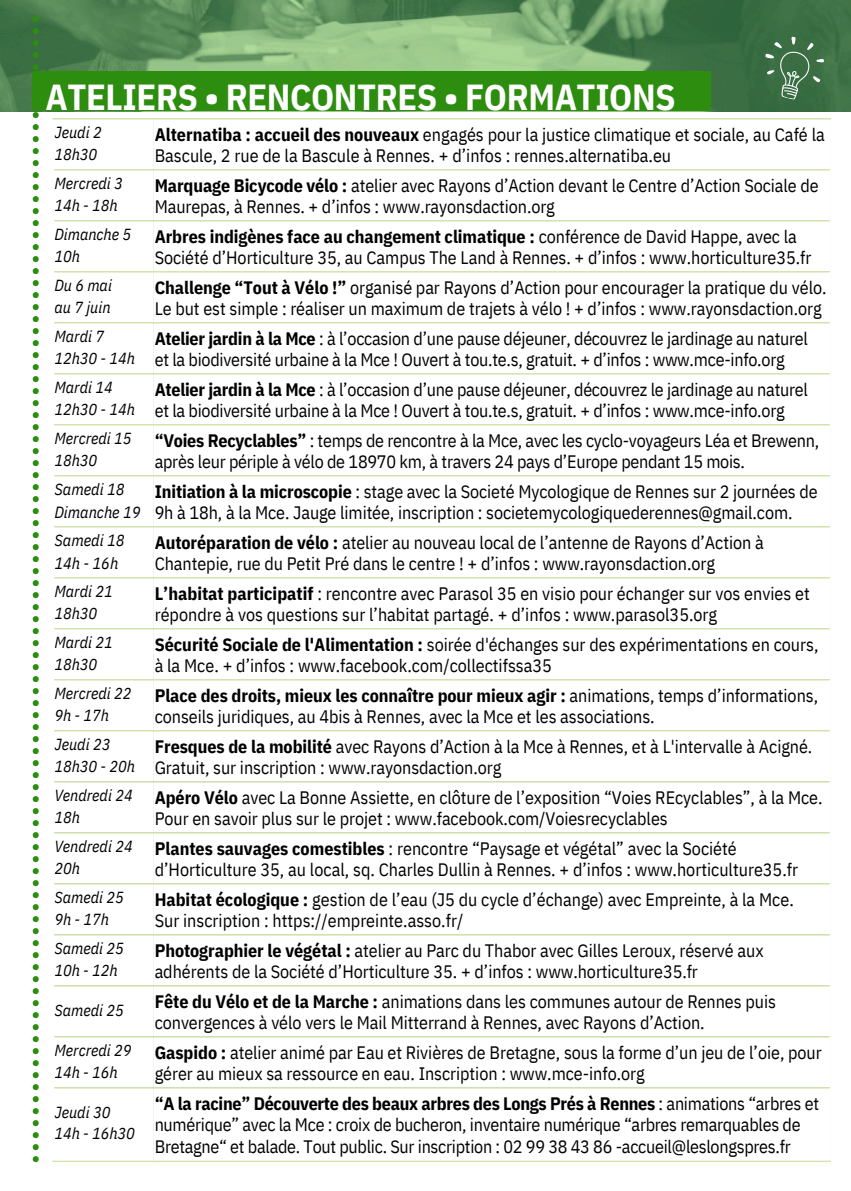
<style>
.page{position:relative;width:851px;height:1191px;background:#fff}
.page>*{position:absolute;margin:0;border:0;box-sizing:border-box;transform-origin:0 0}
.t1{font:700 36.2px "IBM Plex Sans Cond";letter-spacing:-.01em;color:#fff}
.t2{font:18px/21.4px "IBM Plex Sans Cond";letter-spacing:-.005em;color:#000}
.t3{font:italic 16.2px "IBM Plex Sans Cond";color:#000}
.t4{font:italic 16px "IBM Plex Sans Cond";color:#000}
.s1{font-weight:700}
</style>
<div class="page">
<img style="left:0;top:0;width:850px;height:111px">
<svg style="left:33px;top:16px;width:6px;height:1146px"></svg>
<hr style="left:53px;top:118px;width:777px;height:2px;background:#d3e4af">
<hr style="left:54px;top:169px;width:775px;height:2px;background:#d3e4af">
<hr style="left:54px;top:220px;width:775px;height:2px;background:#d3e4af">
<hr style="left:54px;top:271px;width:775px;height:2px;background:#d3e4af">
<hr style="left:54px;top:322px;width:775px;height:2px;background:#d3e4af">
<hr style="left:54px;top:373px;width:775px;height:2px;background:#d3e4af">
<hr style="left:54px;top:424px;width:775px;height:2px;background:#d3e4af">
<hr style="left:54px;top:475px;width:775px;height:2px;background:#d3e4af">
<hr style="left:54px;top:526px;width:775px;height:2px;background:#d3e4af">
<hr style="left:54px;top:577px;width:775px;height:2px;background:#d3e4af">
<hr style="left:54px;top:628px;width:775px;height:2px;background:#d3e4af">
<hr style="left:54px;top:679px;width:775px;height:2px;background:#d3e4af">
<hr style="left:54px;top:730px;width:775px;height:2px;background:#d3e4af">
<hr style="left:54px;top:781px;width:775px;height:2px;background:#d3e4af">
<hr style="left:54px;top:832px;width:775px;height:2px;background:#d3e4af">
<hr style="left:54px;top:883px;width:775px;height:2px;background:#d3e4af">
<hr style="left:54px;top:934px;width:775px;height:2px;background:#d3e4af">
<hr style="left:54px;top:985px;width:775px;height:2px;background:#d3e4af">
<hr style="left:54px;top:1036px;width:775px;height:2px;background:#d3e4af">
<hr style="left:54px;top:1087px;width:775px;height:2px;background:#d3e4af">
<hr style="left:53px;top:1161px;width:777px;height:1px;background:#d3e4af">
<div style="left:32px;top:71px;width:679px;height:40px;background:#2c8d0f"></div>
<svg style="left:764px;top:36px;width:60px;height:65px"></svg>
<p class="t1" style="left:45px;top:72px;width:631px">ATELIERS • RENCONTRES • FORMATIONS</p>
<p class="t4" style="left:54px;top:122px;width:49px">Jeudi 2</p>
<h1 class="t4" style="left:54px;top:143px;width:44px">18h30</h1>
<p class="t2" style="left:155px;top:123px;width:671px"><span class="s1">Alternatiba : accueil des nouveaux</span> engagés pour la justice climatique et sociale, au Café la<br>Bascule, 2 rue de la Bascule à Rennes. + d’infos : rennes.alternatiba.eu</p>
<p class="t4" style="left:54px;top:173px;width:70px">Mercredi 3</p>
<p class="t4" style="left:54px;top:194px;width:65px">14h - 18h</p>
<p class="t2" style="left:155px;top:174px;width:665px"><span class="s1">Marquage Bicycode vélo :</span> atelier avec Rayons d’Action devant le Centre d’Action Sociale de<br>Maurepas, à Rennes. + d’infos : www.rayonsdaction.org</p>
<p class="t4" style="left:54px;top:224px;width:78px">Dimanche 5</p>
<p class="t4" style="left:54px;top:245px;width:27px">10h</p>
<p class="t2" style="left:155px;top:225px;width:658px"><span class="s1">Arbres indigènes face au changement climatique :</span> conférence de David Happe, avec la<br>Société d’Horticulture 35, au Campus The Land à Rennes. + d’infos : www.horticulture35.fr</p>
<p class="t4" style="left:54px;top:275px;width:59px">Du 6 mai</p>
<p class="t4" style="left:54px;top:296px;width:58px">au 7 juin</p>
<p class="t2" style="left:155px;top:276px;width:673px"><span class="s1">Challenge “Tout à Vélo !”</span> organisé par Rayons d’Action pour encourager la pratique du vélo.<br>Le but est simple : réaliser un maximum de trajets à vélo ! + d’infos : www.rayonsdaction.org</p>
<p class="t4" style="left:54px;top:326px;width:51px">Mardi 7</p>
<p class="t4" style="left:54px;top:347px;width:82px">12h30 - 14h</p>
<p class="t2" style="left:155px;top:327px;width:654px"><span class="s1">Atelier jardin à la Mce</span> : à l’occasion d’une pause déjeuner, découvrez le jardinage au naturel</p>
<p class="t2" style="left:155px;top:349px;width:631px">et la biodiversité urbaine à la Mce ! Ouvert à tou.te.s, gratuit. + d’infos : www.mce-info.org</p>
<p class="t4" style="left:54px;top:377px;width:60px">Mardi 14</p>
<p class="t4" style="left:54px;top:398px;width:82px">12h30 - 14h</p>
<p class="t2" style="left:155px;top:378px;width:654px"><span class="s1">Atelier jardin à la Mce</span> : à l’occasion d’une pause déjeuner, découvrez le jardinage au naturel</p>
<p class="t2" style="left:155px;top:400px;width:631px">et la biodiversité urbaine à la Mce ! Ouvert à tou.te.s, gratuit. + d’infos : www.mce-info.org</p>
<p class="t4" style="left:54px;top:428px;width:79px">Mercredi 15</p>
<p class="t4" style="left:54px;top:449px;width:44px">18h30</p>
<p class="t2" style="left:155px;top:429px;width:666px"><span class="s1">“Voies Recyclables”</span> : temps de rencontre à la Mce, avec les cyclo-voyageurs Léa et Brewenn, après leur périple à vélo de 18970 km, à travers 24 pays d’Europe pendant 15 mois.</p>
<p class="t3" style="left:54px;top:479px;width:72px">Samedi 18</p>
<p class="t3" style="left:54px;top:501px;width:88px">Dimanche 19</p>
<p class="t2" style="left:155px;top:480px;width:664px"><span class="s1">Initiation à la microscopie</span> : stage avec la Societé Mycologique de Rennes sur 2 journées de<br>9h à 18h, à la Mce. Jauge limitée, inscription : societemycologiquederennes@gmail.com.</p>
<p class="t3" style="left:54px;top:530px;width:72px">Samedi 18</p>
<p class="t3" style="left:54px;top:552px;width:65px">14h - 16h</p>
<p class="t2" style="left:155px;top:531px;width:610px"><span class="s1">Autoréparation de vélo :</span> atelier au nouveau local de l’antenne de Rayons d’Action à<br>Chantepie, rue du Petit Pré dans le centre ! + d’infos : www.rayonsdaction.org</p>
<p class="t4" style="left:54px;top:581px;width:60px">Mardi 21</p>
<p class="t4" style="left:54px;top:602px;width:44px">18h30</p>
<p class="t2" style="left:155px;top:582px;width:656px"><span class="s1">L’habitat participatif</span> : rencontre avec Parasol 35 en visio pour échanger sur vos envies et répondre à vos questions sur l’habitat partagé. + d’infos : www.parasol35.org</p>
<p class="t4" style="left:54px;top:632px;width:60px">Mardi 21</p>
<p class="t4" style="left:54px;top:653px;width:44px">18h30</p>
<p class="t2" style="left:155px;top:633px;width:665px"><span class="s1">Sécurité Sociale de l'Alimentation :</span> soirée d'échanges sur des expérimentations en cours, à la Mce. + d’infos : www.facebook.com/collectifssa35</p>
<p class="t4" style="left:54px;top:683px;width:79px">Mercredi 22</p>
<p class="t4" style="left:54px;top:704px;width:56px">9h - 17h</p>
<p class="t2" style="left:155px;top:684px;width:665px"><span class="s1">Place des droits, mieux les connaître pour mieux agir :</span> animations, temps d’informations, conseils juridiques, au 4bis à Rennes, avec la Mce et les associations.</p>
<p class="t4" style="left:54px;top:734px;width:57px">Jeudi 23</p>
<p class="t4" style="left:54px;top:755px;width:82px">18h30 - 20h</p>
<p class="t2" style="left:155px;top:735px;width:659px"><span class="s1">Fresques de la mobilité</span> avec Rayons d’Action à la Mce à Rennes, et à L'intervalle à Acigné.<br>Gratuit, sur inscription : www.rayonsdaction.org</p>
<p class="t4" style="left:54px;top:785px;width:80px">Vendredi 24</p>
<p class="t4" style="left:54px;top:806px;width:27px">18h</p>
<p class="t2" style="left:155px;top:787px;width:669px"><span class="s1">Apéro Vélo</span> avec La Bonne Assiette, en clôture de l’exposition “Voies REcyclables”, à la Mce.<br>Pour en savoir plus sur le projet : www.facebook.com/Voiesrecyclables</p>
<p class="t4" style="left:54px;top:836px;width:80px">Vendredi 24</p>
<p class="t4" style="left:54px;top:857px;width:27px">20h</p>
<p class="t2" style="left:155px;top:838px;width:645px"><span class="s1">Plantes sauvages comestibles</span> : rencontre “Paysage et végétal” avec la Société d’Horticulture 35, au local, sq. Charles Dullin à Rennes. + d’infos : www.horticulture35.fr</p>
<p class="t4" style="left:54px;top:887px;width:71px">Samedi 25</p>
<p class="t4" style="left:54px;top:908px;width:56px">9h - 17h</p>
<p class="t2" style="left:155px;top:889px;width:640px"><span class="s1">Habitat écologique :</span> gestion de l’eau (J5 du cycle d’échange) avec Empreinte, à la Mce.</p>
<p class="t2" style="left:155px;top:910px;width:310px">Sur inscription : https://empreinte.asso.fr/</p>
<p class="t4" style="left:54px;top:938px;width:71px">Samedi 25</p>
<p class="t4" style="left:54px;top:959px;width:65px">10h - 12h</p>
<p class="t2" style="left:155px;top:940px;width:610px"><span class="s1">Photographier le végétal :</span> atelier au Parc du Thabor avec Gilles Leroux, réservé aux adhérents de la Société d’Horticulture 35. + d’infos : www.horticulture35.fr</p>
<p class="t4" style="left:54px;top:1000px;width:71px">Samedi 25</p>
<p class="t2" style="left:155px;top:991px;width:622px"><span class="s1">Fête du Vélo et de la Marche :</span> animations dans les communes autour de Rennes puis convergences à vélo vers le Mail Mitterrand à Rennes, avec Rayons d’Action.</p>
<p class="t4" style="left:54px;top:1040px;width:79px">Mercredi 29</p>
<p class="t4" style="left:54px;top:1061px;width:65px">14h - 16h</p>
<p class="t2" style="left:155px;top:1042px;width:668px"><span class="s1">Gaspido :</span> atelier animé par Eau et Rivières de Bretagne, sous la forme d’un jeu de l’oie, pour gérer au mieux sa ressource en eau. Inscription : www.mce-info.org</p>
<p class="t4" style="left:54px;top:1102px;width:57px">Jeudi 30</p>
<p class="t4" style="left:54px;top:1123px;width:82px">14h - 16h30</p>
<p class="t2" style="left:155px;top:1093px;width:666px"><span class="s1">“A la racine” Découverte des beaux arbres des Longs Prés à Rennes</span> : animations “arbres et numérique” avec la Mce : croix de bucheron, inventaire numérique “arbres remarquables de<br>Bretagne“ et balade. Tout public. Sur inscription : 02 99 38 43 86 -accueil@leslongspres.fr</p>
</div>
